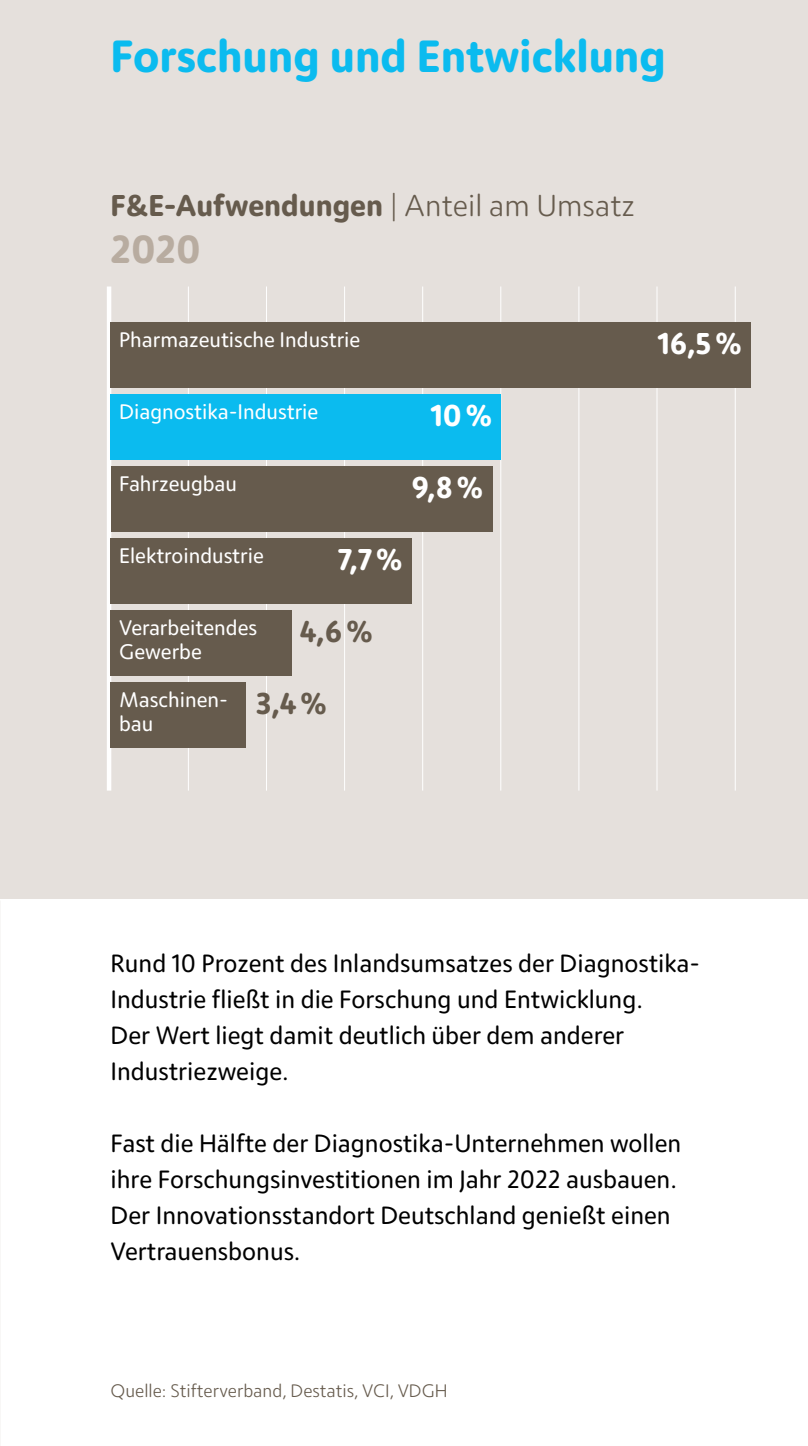
<style>
.page{position:relative;width:808px;height:1446px;background:#fff}
.page>*{position:absolute;margin:0;border:0;box-sizing:border-box;transform-origin:0 0}
.t1{font:700 45px "Moniker";color:#0bbbef}
.t2{font:700 39px "Moniker";color:#b8aca0}
.t3{font:700 30px "Moniker";color:#665b4d}
.t4{font:700 30px "Moniker";color:#fff}
.t5{font:24.9px/36px "Moniker";color:#000}
.t6{font:21px/24px "Moniker";color:#fff}
.t7{font:300 18px "Moniker";color:#665b4d}
.s1{font-weight:300}
.s2{font-weight:700;font-size:30px;color:#665b4d}
</style>
<div class="page">
<div style="left:0;top:0;width:808px;height:898px;background:#e5e0dc"></div>
<svg style="left:107px;top:286px;width:4px;height:504px;background:#e2e7e7"></svg>
<hr style="left:188px;top:286px;width:1px;height:504px;background:#fff">
<hr style="left:266px;top:286px;width:1px;height:504px;background:#fff">
<hr style="left:344px;top:286px;width:1px;height:504px;background:#fff">
<hr style="left:422px;top:286px;width:1px;height:504px;background:#fff">
<hr style="left:500px;top:286px;width:1px;height:504px;background:#fff">
<hr style="left:578px;top:286px;width:1px;height:504px;background:#fff">
<hr style="left:656px;top:286px;width:1px;height:504px;background:#fff">
<hr style="left:735px;top:286px;width:1px;height:504px;background:#fff">
<div style="left:111px;top:682px;width:135px;height:66px;background:#665b4d"></div>
<div style="left:111px;top:538px;width:301px;height:66px;background:#665b4d"></div>
<div style="left:111px;top:611px;width:181px;height:65px;background:#665b4d"></div>
<div style="left:111px;top:466px;width:381px;height:66px;background:#665b4d"></div>
<div style="left:111px;top:394px;width:390px;height:66px;background:#0bbbef"></div>
<div style="left:111px;top:322px;width:640px;height:66px;background:#665b4d"></div>
<h1 class="t1" style="left:111px;top:25px;width:557px">Forschung und Entwicklung</h1>
<p class="t3" style="left:111px;top:185px;width:526px">F&amp;E-Aufwendungen <span class="s1">| Anteil am Umsatz</span></p>
<h2 class="t2" style="left:111px;top:223px;width:92px">2020</h2>
<p class="t6" style="left:119px;top:327px;width:243px">Pharmazeutische Industrie</p>
<p class="t4" style="left:658px;top:323px;width:86px">16,5%</p>
<p class="t6" style="left:119px;top:399px;width:201px">Diagnostika-Industrie</p>
<p class="t4" style="left:431px;top:395px;width:63px">10%</p>
<p class="t6" style="left:119px;top:471px;width:119px">Fahrzeugbau</p>
<p class="t6" style="left:119px;top:543px;width:146px">Elektroindustrie</p>
<p class="t4" style="left:411px;top:467px;width:74px">9,8%</p>
<p class="t4" style="left:337px;top:539px;width:67px">7,7%</p>
<p class="t6" style="left:119px;top:615px;width:140px">Verarbeitendes<br>Gewerbe</p>
<p class="t3" style="left:299px;top:611px;width:75px">4,6%</p>
<p class="t6" style="left:119px;top:687px;width:210px">Maschinen- <span class="s2">3,4% </span>bau</p>
<p class="t5" style="left:111px;top:944px;width:591px">Rund 10 Prozent des Inlandsumsatzes der Diagnostika-Industrie fließt in die Forschung und Entwicklung.<br>Der Wert liegt damit deutlich über dem anderer Industriezweige.</p>
<p class="t5" style="left:111px;top:1125px;width:572px">Fast die Hälfte der Diagnostika-Unternehmen wollen ihre Forschungsinvestitionen im Jahr 2022 ausbauen.<br>Der Innovationsstandort Deutschland genießt einen Vertrauensbonus.</p>
<p class="t7" style="left:111px;top:1379px;width:339px">Quelle: Stifterverband, Destatis, VCI, VDGH</p>
</div>
